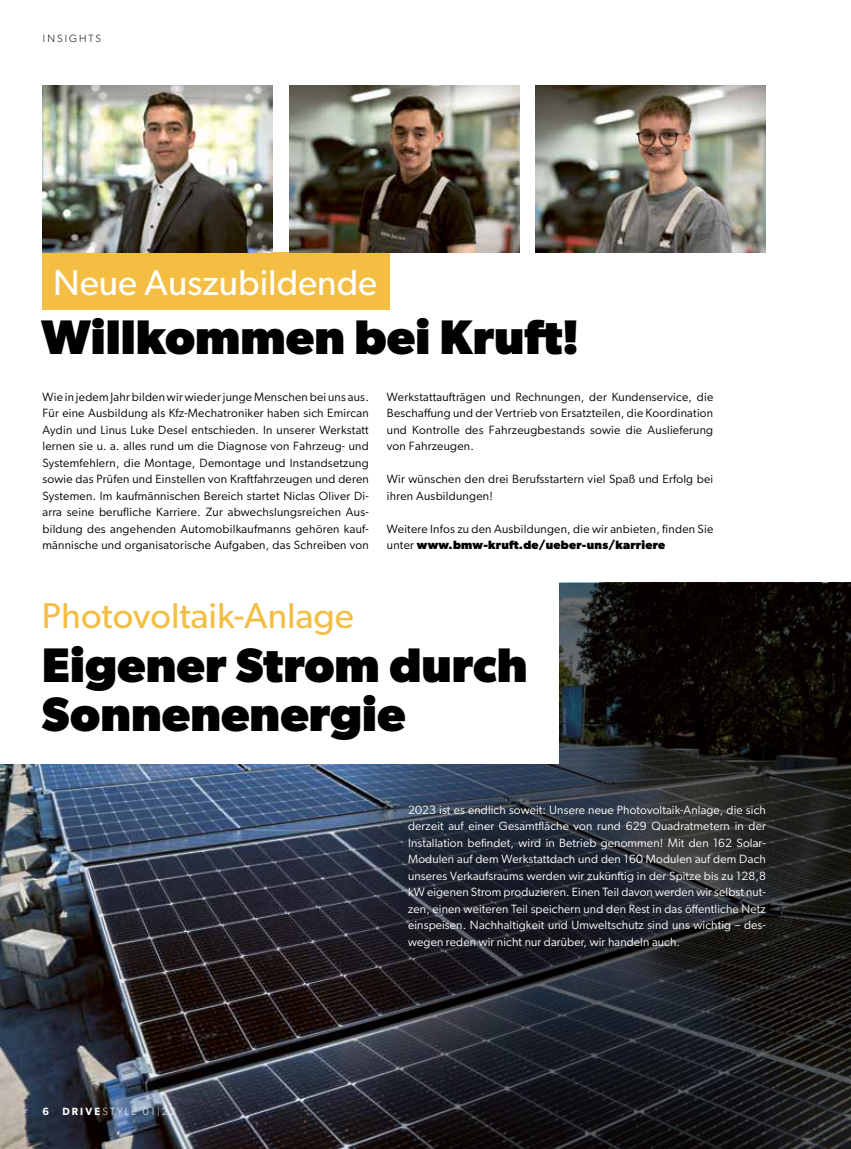
<style>
.page{position:relative;width:851px;height:1149px;background:#fff}
.page>*{position:absolute;margin:0;border:0;box-sizing:border-box;transform-origin:0 0}
.t1{font:700 48.6px/48.6px "Gibson";color:#000}
.t2{font:36px "Gibson";color:#f3be43}
.t3{font:36px "Gibson";color:#fff}
.t4{font:12px/16.5px "Gibson";letter-spacing:.02em;color:#000;text-align:justify}
.t5{font:12px/16.5px "Gibson";letter-spacing:.01em;color:#fff;text-align:justify}
.t6{font:300 10.5px "Gibson";letter-spacing:.2em;color:#fff}
.t7{font:300 10.5px "Gibson";letter-spacing:.2em;color:#000}
.t8{font:600 10.5px "Gibson";color:#fff}
.s1{font-weight:700}
.s2{font-weight:600}
</style>
<div class="page">
<img style="left:0;top:764px;width:348px;height:384px">
<div style="left:42px;top:251px;width:347px;height:58px;background:#f3be43"></div>
<svg style="left:348px;top:582px;width:502px;height:566px;background:#1f2126"></svg>
<img style="left:42px;top:85px;width:230px;height:167px">
<img style="left:289px;top:85px;width:230px;height:167px">
<img style="left:536px;top:85px;width:229px;height:167px">
<div style="left:0;top:568px;width:558px;height:196px;background:#fff"></div>
<p class="t7" style="left:43px;top:32px;width:60px">INSIGHTS</p>
<h2 class="t3" style="left:53px;top:261px;width:325px">Neue Auszubildende</h2>
<h1 class="t1" style="left:41px;top:311px;width:539px">Willkommen bei Kruft!</h1>
<p class="t4" style="left:42px;top:388px;width:328px">Wie in jedem Jahr bilden wir wieder junge Menschen bei uns aus.<br>Für eine Ausbildung als Kfz-Mechatroniker haben sich Emircan Aydin und Linus Luke Desel entschieden. In unserer Werkstatt lernen sie u. a. alles rund um die Diagnose von Fahrzeug- und Systemfehlern, die Montage, Demontage und Instandsetzung sowie das Prüfen und Einstellen von Kraftfahrzeugen und deren Systemen. Im kaufmännischen Bereich startet Niclas Oliver Di&shy;arra seine berufliche Karriere. Zur abwechslungsreichen Aus&shy;bildung des angehenden Automobilkaufmanns gehören kauf&shy;männische und organisatorische Aufgaben, das Schreiben von</p>
<p class="t4" style="left:387px;top:388px;width:328px">Werkstattaufträgen und Rechnungen, der Kundenservice, die Beschaffung und der Vertrieb von Ersatzteilen, die Koordination und Kontrolle des Fahrzeugbestands sowie die Auslieferung von Fahrzeugen.</p>
<p class="t4" style="left:387px;top:470px;width:328px">Wir wünschen den drei Berufsstartern viel Spaß und Erfolg bei ihren Ausbildungen!</p>
<p class="t4" style="left:387px;top:520px;width:328px">Weitere Infos zu den Ausbildungen, die wir anbieten, finden Sie unter <span class="s1">www.bmw-kruft.de/ueber-uns/karriere</span></p>
<h2 class="t2" style="left:42px;top:594px;width:313px">Photovoltaik-Anlage</h2>
<h1 class="t1" style="left:42px;top:640px;width:487px">Eigener Strom durch<br>Sonnenenergie</h1>
<p class="t8" style="left:43px;top:1104px;width:8px">6</p>
<p class="t6" style="left:62px;top:1104px;width:115px"><span class="s2">DRIVE</span>STYLE 01|22</p>
<p class="t5" style="left:408px;top:800px;width:359px">2023 ist es endlich soweit: Unsere neue Photovoltaik-Anlage, die sich derzeit auf einer Gesamtfläche von rund 629 Quadratmetern in der Installation befindet, wird in Betrieb genommen! Mit den 162 Solar-Modulen auf dem Werkstattdach und den 160 Modulen auf dem Dach unseres Verkaufsraums werden wir zukünftig in der Spitze bis zu 128,8 kW eigenen Strom produzieren. Einen Teil davon werden wir selbst nut&shy;zen, einen weiteren Teil speichern und den Rest in das öffentliche Netz einspeisen. Nachhaltigkeit und Umweltschutz sind uns wichtig – des&shy;wegen reden wir nicht nur darüber, wir handeln auch.</p>
</div>
